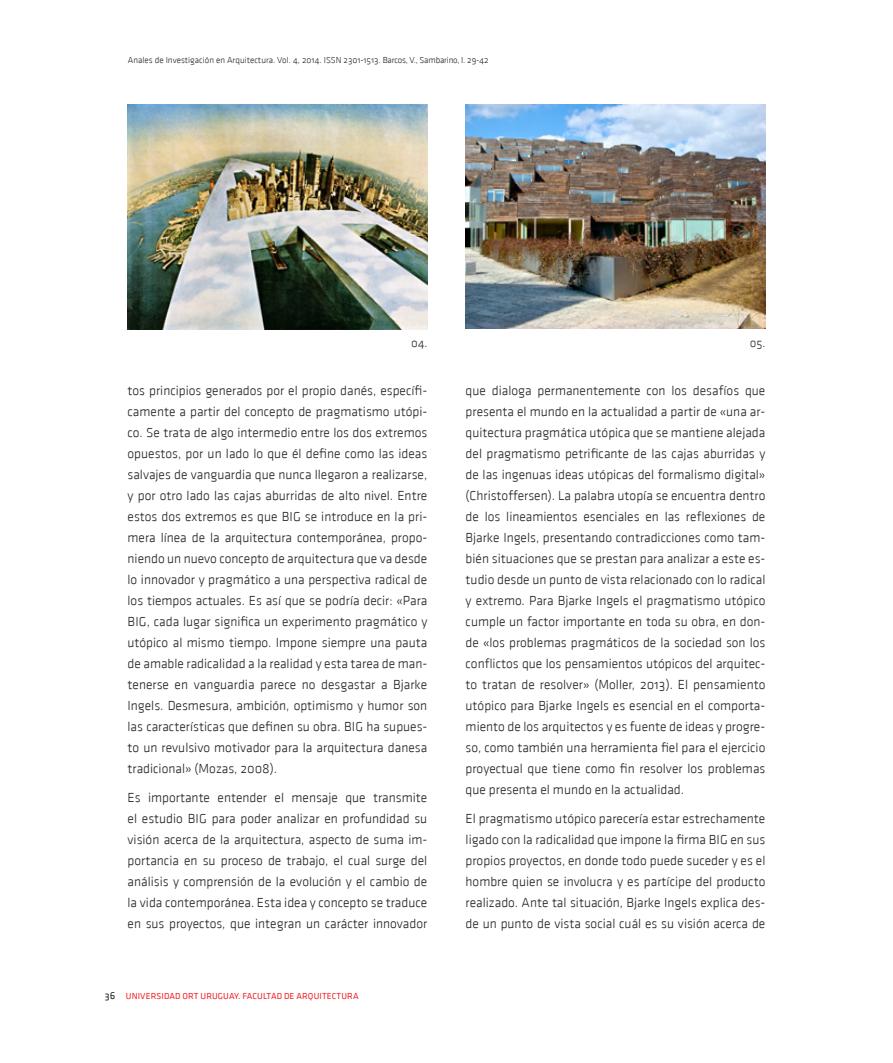
<style>
.page{position:relative;width:893px;height:1063px;background:#fff}
.page>*{position:absolute;margin:0;border:0;box-sizing:border-box;transform-origin:0 0}
.t1{font:13.5px/21px "Klavika Light OSF";color:#231f20;text-align:justify}
.t2{font:12px "Klavika Light OSF";color:#231f20}
.t3{font:9px "Klavika Light OSF";color:#231f20}
.t4{font:9px "Klavika Regular OSF";letter-spacing:.015em;color:#ee1d23}
.s1{font-size:10.5px;color:#231f20}
</style>
<div class="page">
<img style="left:128px;top:104px;width:299px;height:226px">
<img style="left:466px;top:104px;width:299px;height:225px">
<p class="t3" style="left:128px;top:55px;width:362px">Anales de Investigación en Arquitectura. Vol. 4, 2014. ISSN 2301-1513. Barcos, V., Sambarino, I. 29-42</p>
<p class="t2" style="left:411px;top:336px;width:18px">04.</p>
<p class="t2" style="left:750px;top:336px;width:17px">05.</p>
<p class="t1" style="left:128px;top:380px;width:301px">tos principios generados por el propio danés, específi&shy;camente a partir del concepto de pragmatismo utópi&shy;co. Se trata de algo intermedio entre los dos extremos opuestos, por un lado lo que él define como las ideas salvajes de vanguardia que nunca llegaron a realizarse, y por otro lado las cajas aburridas de alto nivel. Entre estos dos extremos es que Big se introduce en la pri&shy;mera línea de la arquitectura contemporánea, propo&shy;niendo un nuevo concepto de arquitectura que va desde lo innovador y pragmático a una perspectiva radical de los tiempos actuales. Es así que se podría decir: «Para Big, cada lugar significa un experimento pragmático y utópico al mismo tiempo. I mpone siempre una pauta de amable radicalidad a la realidad y esta tarea de man&shy;tenerse en vanguardia parece no desgastar a Bjarke I ngels. Desmesura, ambición, optimismo y humor son las características que definen su obra. Big ha supues&shy;to un revulsivo motivador para la arquitectura danesa tradicional» (Mozas, 2008).</p>
<p class="t1" style="left:128px;top:787px;width:301px">Es importante entender el mensaje que transmite el estudio Big para poder analizar en profundidad su visión acerca de la arquitectura, aspecto de suma im&shy;portancia en su proceso de trabajo, el cual surge del análisis y comprensión de la evolución y el cambio de la vida contemporánea. Esta idea y concepto se traduce en sus proyectos, que integran un carácter innovador</p>
<p class="t4" style="left:105px;top:992px;width:84px"><span class="s1">36</span> UNIVERSIDAD ORT</p>
<p class="t4" style="left:201px;top:992px;width:160px">U RUGUAY. FACULTAD DE ARQUITECTURA</p>
<p class="t1" style="left:466px;top:380px;width:301px">que dialoga permanentemente con los desafíos que presenta el mundo en la actualidad a partir de «una ar&shy;quitectura pragmática utópica que se mantiene alejada del pragmatismo petrificante de las cajas aburridas y de las ingenuas ideas utópicas del formalismo digital» (Christoffersen). La palabra utopía se encuentra dentro de los lineamientos esenciales en las reflexiones de Bjarke Ingels, presentando contradicciones como tam&shy;bién situaciones que se prestan para analizar a este es&shy;tudio desde un punto de vista relacionado con lo radical y extremo. Para Bjarke Ingels el pragmatismo utópico cumple un factor importante en toda su obra, en don&shy;de «los problemas pragmáticos de la sociedad son los conflictos que los pensamientos utópicos del arquitec&shy;to tratan de resolver» (Moller, 2013). El pensamiento utópico para Bjarke Ingels es esencial en el comporta&shy;miento de los arquitectos y es fuente de ideas y progre&shy;so, como también una herramienta fiel para el ejercicio proyectual que tiene como fin resolver los problemas que presenta el mundo en la actualidad.</p>
<p class="t1" style="left:466px;top:808px;width:301px">El pragmatismo utópico parecería estar estrechamente ligado con la radicalidad que impone la firma Big en sus propios proyectos, en donde todo puede suceder y es el hombre quien se involucra y es partícipe del producto realizado. Ante tal situación, Bjarke Ingels explica des&shy;de un punto de vista social cuál es su visión acerca de</p>
</div>
